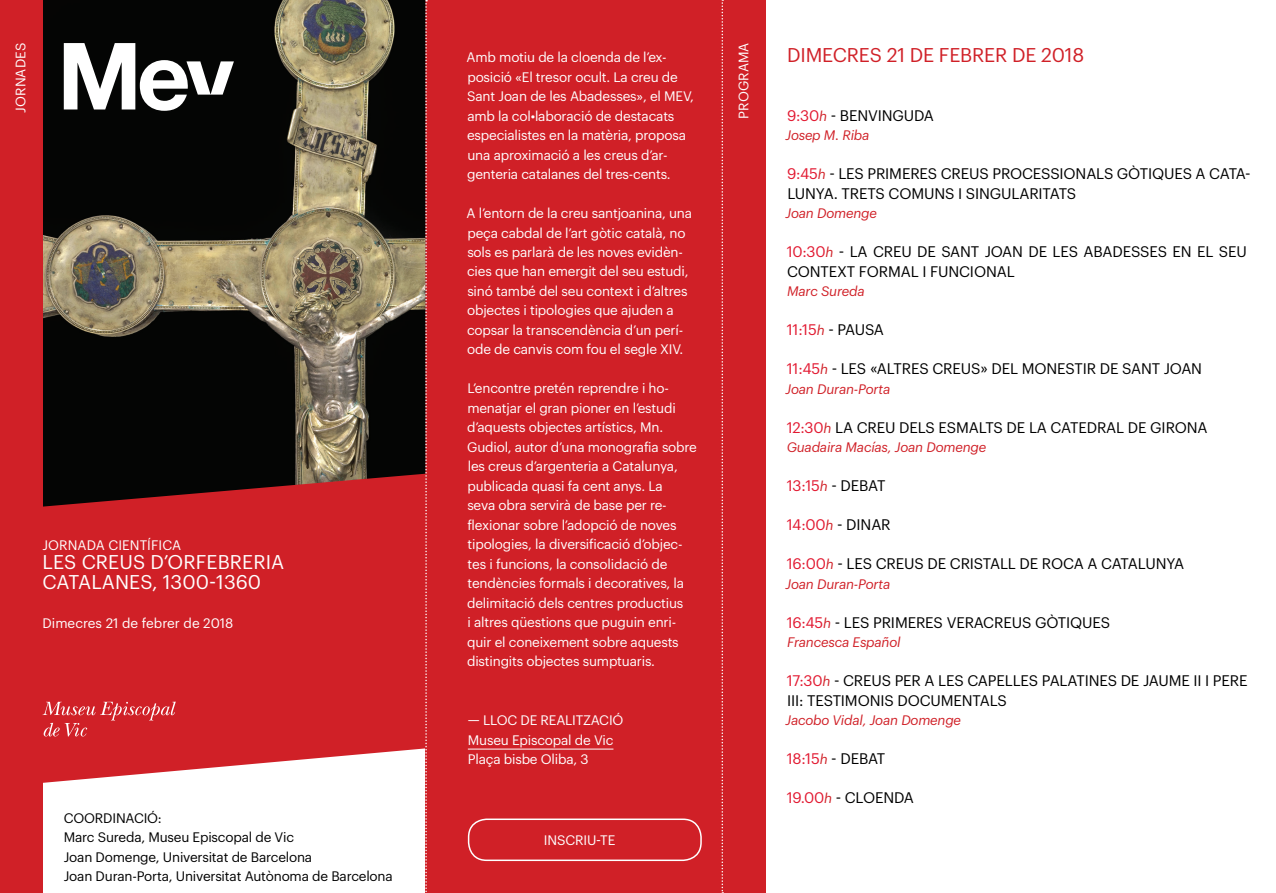
<style>
.page{position:relative;width:1276px;height:893px;background:#fff}
.page>*{position:absolute;margin:0;border:0;box-sizing:border-box;transform-origin:0 0}
.t1{font:19.5px/19.5px "Graphik";letter-spacing:.005em;color:#fff}
.t2{font:19.5px "Graphik";letter-spacing:-.01em;color:#d02027}
.t3{font:15px "Graphik";letter-spacing:-.01em;color:#000}
.t4{font:13.5px/19.5px "Graphik";letter-spacing:-.015em;color:#fff}
.t5{font:italic 13.5px "Graphik";letter-spacing:-.015em;color:#d02027}
.t6{font:13.5px/19.5px "Graphik";letter-spacing:-.015em;color:#000}
.t7{font:13.5px "Graphik";letter-spacing:.005em;color:#fff}
.s1{color:#e21931}
.s2{font-style:italic;font-size:13.5px;color:#d02027}
</style>
<div class="page">
<div style="left:425px;top:0;width:298px;height:893px;background:#d02027"></div>
<img style="left:43px;top:0;width:382px;height:474px">
<svg style="left:43px;top:474px;width:382px;height:309px;background:#c82c32"></svg>
<svg style="left:64px;top:43px;width:170px;height:68px"></svg>
<div style="left:0;top:0;width:43px;height:893px;background:#d02027"></div>
<div style="left:723px;top:0;width:42px;height:893px;background:#d02027"></div>
<svg style="left:43px;top:702px;width:133px;height:34px;background:#d53b41"></svg>
<hr style="left:468px;top:749px;width:145px;height:1px;background:#fff">
<svg style="left:721px;top:0;width:2px;height:893px"></svg>
<svg style="left:425px;top:0;width:2px;height:892px"></svg>
<div style="left:468px;top:818px;width:234px;height:43px;border:2px solid #fff;border-radius:18px"></div>
<p class="t7" style="left:11px;top:113px;width:71px;rotate:-90deg">JORNADES</p>
<p class="t7" style="left:733px;top:119px;width:78px;rotate:-90deg">PROGRAMA</p>
<p class="t4" style="left:466px;top:46px;width:229px">Amb motiu de la cloenda de l’ex&shy;posició «El tresor ocult. La creu de Sant Joan de les Abadesses», el MEV, amb la col•laboració de destacats especialistes en la matèria, proposa una aproximació a les creus d’ar&shy;genteria catalanes del tres-cents.</p>
<p class="t4" style="left:466px;top:202px;width:227px">A l’entorn de la creu santjoanina, una peça cabdal de l’art gòtic català, no sols es parlarà de les noves evidèn&shy;cies que han emergit del seu estudi, sinó també del seu context i d’altres objectes i tipologies que ajuden a copsar la transcendència d’un perí&shy;ode de canvis com fou el segle XIV.</p>
<p class="t4" style="left:467px;top:378px;width:231px">L’encontre pretén reprendre i ho&shy;menatjar el gran pioner en l’estudi d’aquests objectes artístics, Mn.<br>Gudiol, autor d’una monografia sobre les creus d’argenteria a Catalunya, publicada quasi fa cent anys. La<br>seva obra servirà de base per re&shy;flexionar sobre l’adopció de noves tipologies, la diversificació d’objec&shy;tes i funcions, la consolidació de tendències formals i decoratives, la delimitació dels centres productius<br>i altres qüestions que puguin enri&shy;quir el coneixement sobre aquests distingits objectes sumptuaris.</p>
<p class="t4" style="left:43px;top:534px;width:10px">jornada</p>
<p class="t7" style="left:108px;top:534px;width:72px">científica</p>
<h1 class="t1" style="left:43px;top:551px;width:243px">LES CREUS D’ORFEBRERIA<br>CATALANES, 1300-1360</h1>
<p class="t4" style="left:43px;top:612px;width:192px">Dimecres 21 de febrer de 2018</p>
<p class="t6" style="left:64px;top:807px;width:330px">COORDI NACIÓ:<br>Marc Sureda, Museu Episcopal de Vic<br>Joan Domenge, Universitat de Barcelona<br>Joan Duran-Porta, Universitat Autònoma de Barcelona</p>
<p class="t4" style="left:468px;top:709px;width:157px">— LLOC DE REALITZACI Ó<br>Museu Episcopal de Vic<br>Plaça bisbe Oliba, 3</p>
<p class="t4" style="left:544px;top:829px;width:71px">Inscriu-te</p>
<h1 class="t2" style="left:787px;top:40px;width:72px">Dimecres</h1>
<h1 class="t2" style="left:886px;top:40px;width:75px">21 de febrer</h1>
<h1 class="t2" style="left:1012px;top:40px;width:74px">de 2018</h1>
<p class="t3" style="left:787px;top:104px;width:63px"><span class="s1">9:30</span><span class="s2">h</span> - benv</p>
<p class="t3" style="left:878px;top:104px;width:16px">inguda</p>
<p class="t5" style="left:785px;top:125px;width:85px">Josep M. Riba</p>
<p class="t3" style="left:787px;top:162px;width:113px"><span class="s1">9:45</span><span class="s2">h</span> - Les primeres</p>
<p class="t3" style="left:941px;top:162px;width:21px">creus</p>
<p class="t3" style="left:992px;top:162px;width:11px">pro</p>
<p class="t3" style="left:1022px;top:162px;width:53px">cessionals</p>
<p class="t3" style="left:1117px;top:162px;width:57px">gòtiques</p>
<p class="t3" style="left:1195px;top:162px;width:57px">a Cata-</p>
<p class="t3" style="left:787px;top:182px;width:10px">lun</p>
<p class="t3" style="left:816px;top:182px;width:96px">ya. Trets comuns</p>
<p class="t3" style="left:958px;top:182px;width:32px">i singular</p>
<p class="t3" style="left:1038px;top:182px;width:37px">itats</p>
<p class="t5" style="left:785px;top:203px;width:93px">Joan Domenge</p>
<p class="t3" style="left:786px;top:240px;width:107px"><span class="s1">10:30</span><span class="s2">h</span> - La creu</p>
<p class="t3" style="left:917px;top:240px;width:85px">de Sant Joan</p>
<p class="t3" style="left:1028px;top:240px;width:33px">de les</p>
<p class="t3" style="left:1083px;top:240px;width:20px">Abadesses</p>
<p class="t3" style="left:1172px;top:240px;width:56px">enelseu</p>
<p class="t3" style="left:787px;top:260px;width:91px">context formal</p>
<p class="t3" style="left:922px;top:260px;width:63px">i funcional</p>
<p class="t5" style="left:787px;top:281px;width:79px">Marc Sureda</p>
<p class="t3" style="left:786px;top:318px;width:69px"><span class="s1">11:15</span><span class="s2">h</span> - Pausa</p>
<p class="t3" style="left:786px;top:357px;width:125px"><span class="s1">11:45</span><span class="s2">h</span> - Les «altres</p>
<p class="t3" style="left:932px;top:357px;width:21px">creus</p>
<p class="t3" style="left:980px;top:357px;width:21px">» del</p>
<p class="t3" style="left:1021px;top:357px;width:24px">Mones</p>
<p class="t3" style="left:1074px;top:357px;width:107px">tir de Sant Joan</p>
<p class="t5" style="left:785px;top:378px;width:106px">Joan Duran-Porta</p>
<p class="t3" style="left:786px;top:416px;width:91px"><span class="s1">12:30</span><span class="s2">h</span> La creu</p>
<p class="t3" style="left:899px;top:416px;width:10px">dels</p>
<p class="t3" style="left:938px;top:416px;width:20px">Esmal</p>
<p class="t3" style="left:985px;top:416px;width:103px">ts de la catedral</p>
<p class="t3" style="left:1128px;top:416px;width:49px">de Girona</p>
<p class="t5" style="left:786px;top:437px;width:201px">Guadaira Macías, Joan Domenge</p>
<p class="t3" style="left:786px;top:474px;width:100px"><span class="s1">13:15</span><span class="s2">h</span> - Debat</p>
<p class="t3" style="left:786px;top:513px;width:85px"><span class="s1">14:00</span><span class="s2">h</span> - Dinar</p>
<p class="t3" style="left:786px;top:552px;width:110px"><span class="s1">16:00</span><span class="s2">h</span> - Les creus</p>
<p class="t3" style="left:927px;top:552px;width:72px">de cristall</p>
<p class="t3" style="left:1019px;top:552px;width:119px">de rocaaCatalun</p>
<p class="t3" style="left:1166px;top:552px;width:17px">ya</p>
<p class="t5" style="left:785px;top:573px;width:106px">Joan Duran-Porta</p>
<p class="t3" style="left:786px;top:611px;width:119px"><span class="s1">16:45</span><span class="s2">h</span> - Les primeres</p>
<p class="t3" style="left:946px;top:611px;width:11px">vera</p>
<p class="t3" style="left:983px;top:611px;width:21px">creus</p>
<p class="t3" style="left:1035px;top:611px;width:57px">gòtiques</p>
<p class="t5" style="left:787px;top:632px;width:115px">Francesca Español</p>
<p class="t3" style="left:786px;top:669px;width:67px"><span class="s1">17:30</span><span class="s2">h</span> - Creus</p>
<p class="t3" style="left:894px;top:669px;width:10px">per</p>
<p class="t3" style="left:924px;top:669px;width:23px">a les</p>
<p class="t3" style="left:967px;top:669px;width:20px">capelles</p>
<p class="t3" style="left:1042px;top:669px;width:10px">pala</p>
<p class="t3" style="left:1076px;top:669px;width:23px">tines</p>
<p class="t3" style="left:1120px;top:669px;width:40px">de Jaume</p>
<p class="t3" style="left:1193px;top:669px;width:37px">II i Pere</p>
<p class="t3" style="left:787px;top:689px;width:70px">III : testimon</p>
<p class="t3" style="left:880px;top:689px;width:62px">is documen</p>
<p class="t3" style="left:972px;top:689px;width:17px">tals</p>
<p class="t5" style="left:785px;top:710px;width:177px">Jacobo Vidal, Joan Domenge</p>
<p class="t3" style="left:786px;top:747px;width:100px"><span class="s1">18:15</span><span class="s2">h</span> - Debat</p>
<p class="t3" style="left:786px;top:786px;width:69px"><span class="s1">19.00</span><span class="s2">h</span> - Cloenda</p>
</div>
